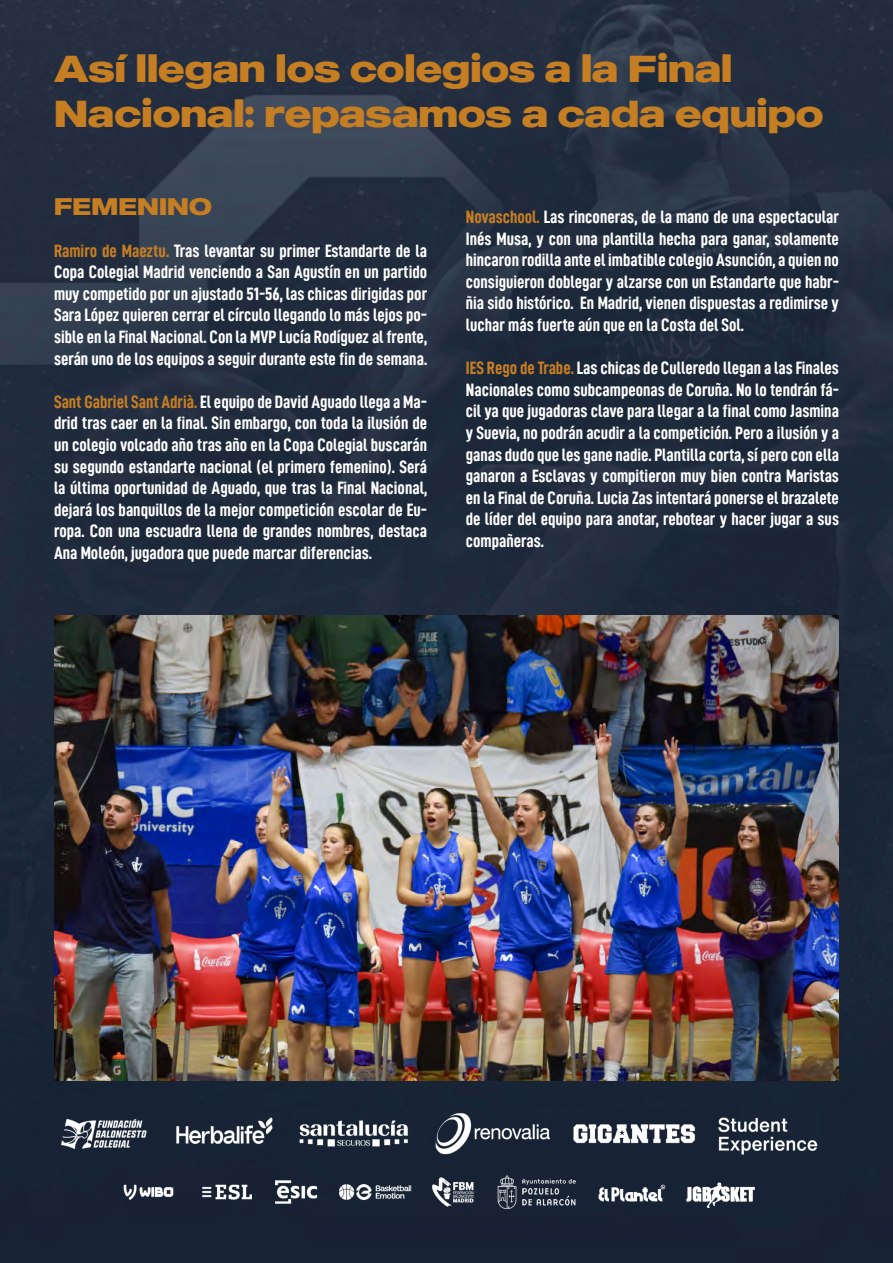
<style>
.page{position:relative;width:893px;height:1263px;background:#fff}
.page>*{position:absolute;margin:0;border:0;box-sizing:border-box;transform-origin:0 0}
.t1{font:700 37.5px "MADE Outer Sans";color:#c67e23}
.t2{font:700 24px "MADE Outer Sans";color:#c67e23}
.t3{font:18px/21.6px "D DIN Condensed Bold";color:#fff;text-align:justify}
.s1{color:#c67e23}
</style>
<div class="page">
<img style="left:0;top:0;width:893px;height:1263px">
<img style="left:54px;top:615px;width:785px;height:465px">
<img style="left:54px;top:1106px;width:785px;height:103px">
<p class="t1" style="left:54px;top:44px;width:680px">Así llegan los colegios a la Final</p>
<p class="t1" style="left:54px;top:89px;width:771px">Nacional: repasamos a cada equipo</p>
<p class="t2" style="left:54px;top:191px;width:160px">FEMENINO</p>
<p class="t3" style="left:54px;top:239px;width:375px"><span class="s1">Ramiro de Maeztu.</span> Tras levantar su primer Estandarte de la Copa Colegial Madrid venciendo a San Agustín en un partido muy competido por un ajustado 51-56, las chicas dirigidas por Sara López quieren cerrar el círculo llegando lo más lejos po&shy;sible en la Final Nacional. Con la MVP Lucía Rodíguez al frente, serán uno de los equipos a seguir durante este fin de semana.</p>
<p class="t3" style="left:54px;top:390px;width:375px"><span class="s1">Sant Gabriel Sant Adrià.</span> El equipo de David Aguado llega a Ma&shy;drid tras caer en la final. Sin embargo, con toda la ilusión de un colegio volcado año tras año en la Copa Colegial buscarán su segundo estandarte nacional (el primero femenino). Será la última oportunidad de Aguado, que tras la Final Nacional, dejará los banquillos de la mejor competición escolar de Eu&shy;ropa. Con una escuadra llena de grandes nombres, destaca Ana Moleón, jugadora que puede marcar diferencias.</p>
<p class="t3" style="left:466px;top:206px;width:375px"><span class="s1">Novaschool.</span> Las rinconeras, de la mano de una espectacular Inés Musa, y con una plantilla hecha para ganar, solamente hincaron rodilla ante el imbatible colegio Asunción, a quien no consiguieron doblegar y alzarse con un Estandarte que habr&shy;ñia sido histórico. En Madrid, vienen dispuestas a redimirse y luchar más fuerte aún que en la Costa del Sol.</p>
<p class="t3" style="left:466px;top:357px;width:375px"><span class="s1">IES Rego de Trabe.</span> Las chicas de Culleredo llegan a las Finales Nacionales como subcampeonas de Coruña. No lo tendrán fá&shy;cil ya que jugadoras clave para llegar a la final como Jasmina y Suevia, no podrán acudir a la competición. Pero a ilusión y a ganas dudo que les gane nadie. Plantilla corta, sí pero con ella ganaron a Esclavas y compitieron muy bien contra Maristas en la Final de Coruña. Lucia Zas intentará ponerse el brazalete de líder del equipo para anotar, rebotear y hacer jugar a sus compañeras.</p>
</div>
